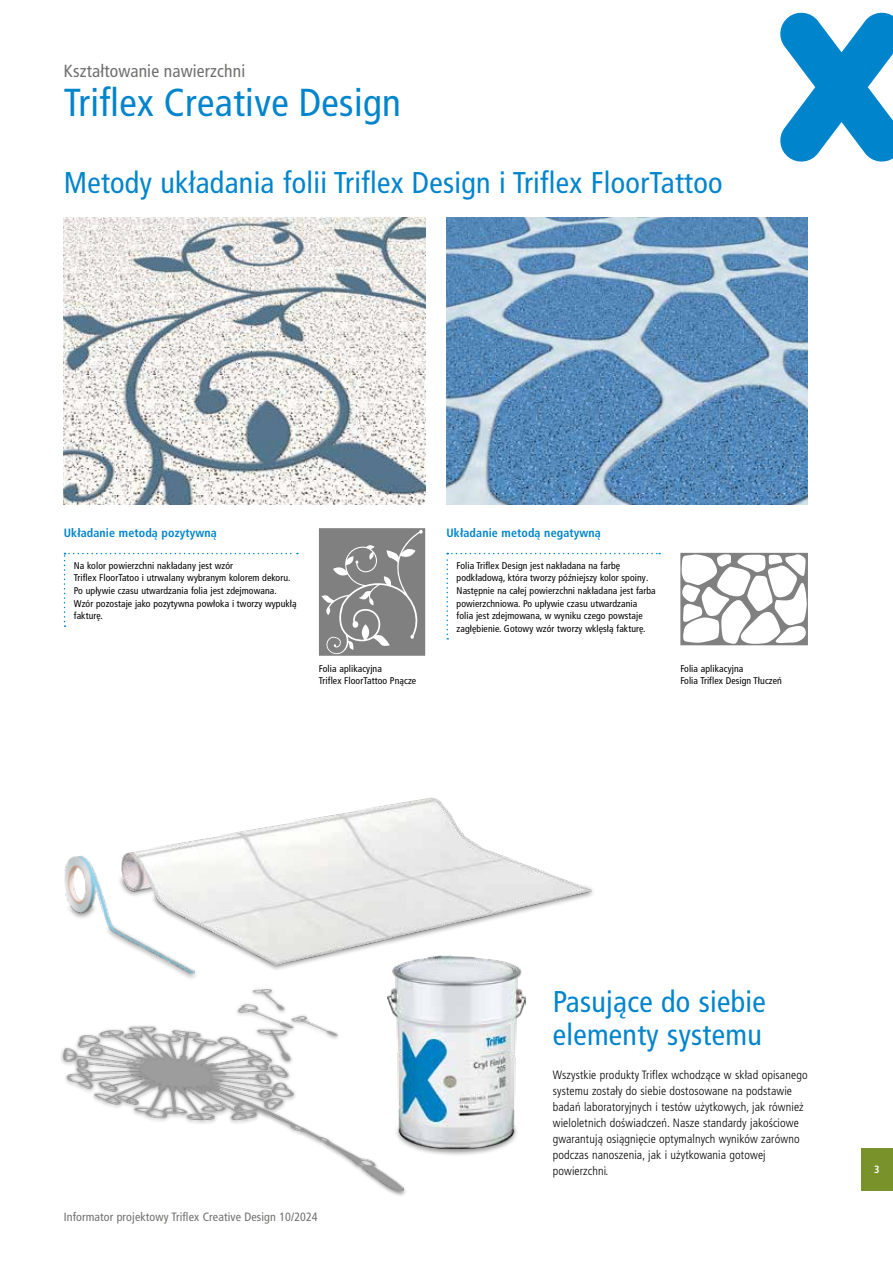
<style>
.page{position:relative;width:893px;height:1263px;background:#fff}
.page>*{position:absolute;margin:0;border:0;box-sizing:border-box;transform-origin:0 0}
.t1{font:condensed 39px "Frutiger LT Pro";letter-spacing:.01em;color:#0085cd}
.t2{font:condensed 30px/33px "Frutiger LT Pro";letter-spacing:.01em;color:#0085cd}
.t3{font:condensed 17.55px "Frutiger LT Pro";letter-spacing:.01em;color:#6f6f6e}
.t4{font:300 condensed 12px/15.9px "Frutiger LT Pro";letter-spacing:.01em;color:#000}
.t5{font:condensed 12px "Frutiger LT Pro";letter-spacing:.01em;color:#6f6f6e}
.t6{font:700 condensed 12px "Frutiger LT Pro";letter-spacing:.01em;color:#0085cd}
.t7{font:700 condensed 10.5px "Frutiger LT Pro";color:#fff}
.t8{font:condensed 9.75px/12.6px "Frutiger LT Pro";letter-spacing:.01em;color:#000}
</style>
<div class="page">
<div style="left:861px;top:1148px;width:32px;height:43px;background:#799229"></div>
<svg style="left:780px;top:13px;width:113px;height:149px"></svg>
<img style="left:64px;top:856px;width:131px;height:122px">
<div style="left:116px;top:873px;width:481px;height:99px;background:#000;opacity:.5"></div>
<img style="left:121px;top:797px;width:470px;height:167px">
<div style="left:394px;top:1122px;width:125px;height:35px;background:#000;opacity:.5"></div>
<img style="left:388px;top:955px;width:137px;height:194px">
<img style="left:64px;top:218px;width:361px;height:287px">
<img style="left:446px;top:218px;width:362px;height:287px">
<svg style="left:64px;top:553px;width:234px;height:74px"></svg>
<svg style="left:446px;top:553px;width:214px;height:87px"></svg>
<svg style="left:319px;top:528px;width:106px;height:128px;background:#8e8e8e"></svg>
<svg style="left:680px;top:553px;width:128px;height:92px"></svg>
<div style="left:60px;top:986px;width:348px;height:211px;background:#000;opacity:.5"></div>
<img style="left:64px;top:989px;width:339px;height:202px">
<h3 class="t3" style="left:64px;top:61px;width:183px">Kształtowanie nawierzchni</h3>
<h1 class="t1" style="left:64px;top:80px;width:339px">Triflex Creative Design</h1>
<h2 class="t2" style="left:64px;top:166px;width:660px">Metody układania folii Triflex Design i Triflex FloorTattoo</h2>
<p class="t6" style="left:64px;top:526px;width:155px">Układanie metodą pozytywną</p>
<p class="t8" style="left:74px;top:559px;width:224px">Na kolor powierzchni nakładany jest wzór<br>Triflex FloorTatoo i utrwalany wybranym kolorem dekoru.<br>Po upływie czasu utwardzania folia jest zdejmowana.<br>Wzór pozostaje jako pozytywna powłoka i tworzy wypukłą fakturę.</p>
<p class="t8" style="left:457px;top:559px;width:201px">Folia Triflex Design jest nakładana na farbę podkładową, która tworzy późniejszy kolor spoiny.<br>Następnie na całej powierzchni nakładana jest farba powierzchniowa. Po upływie czasu utwardzania folia jest zdejmowana, w wyniku czego powstaje zagłębienie. Gotowy wzór tworzy wklęsłą fakturę.</p>
<p class="t6" style="left:446px;top:526px;width:156px">Układanie metodą negatywną</p>
<p class="t8" style="left:319px;top:662px;width:99px">Folia aplikacyjna<br>Triflex FloorTattoo Pnącze</p>
<p class="t8" style="left:680px;top:662px;width:103px">Folia aplikacyjna<br>Folia Triflex Design Tłuczeń</p>
<p class="t5" style="left:64px;top:1210px;width:255px">Informator projektowy Triflex Creative Design 10/2024</p>
<h2 class="t2" style="left:553px;top:985px;width:215px">Pasujące do siebie elementy systemu</h2>
<p class="t4" style="left:553px;top:1067px;width:256px">Wszystkie produkty Triflex wchodzące w skład opisanego systemu zostały do siebie dostosowane na podstawie badań laboratoryjnych i testów użytkowych, jak również wieloletnich doświadczeń. Nasze standardy jakościowe gwarantują osiągnięcie optymalnych wyników zarówno podczas nanoszenia, jak i użytkowania gotowej powierzchni.</p>
<p class="t7" style="left:874px;top:1163px;width:7px">3</p>
</div>
